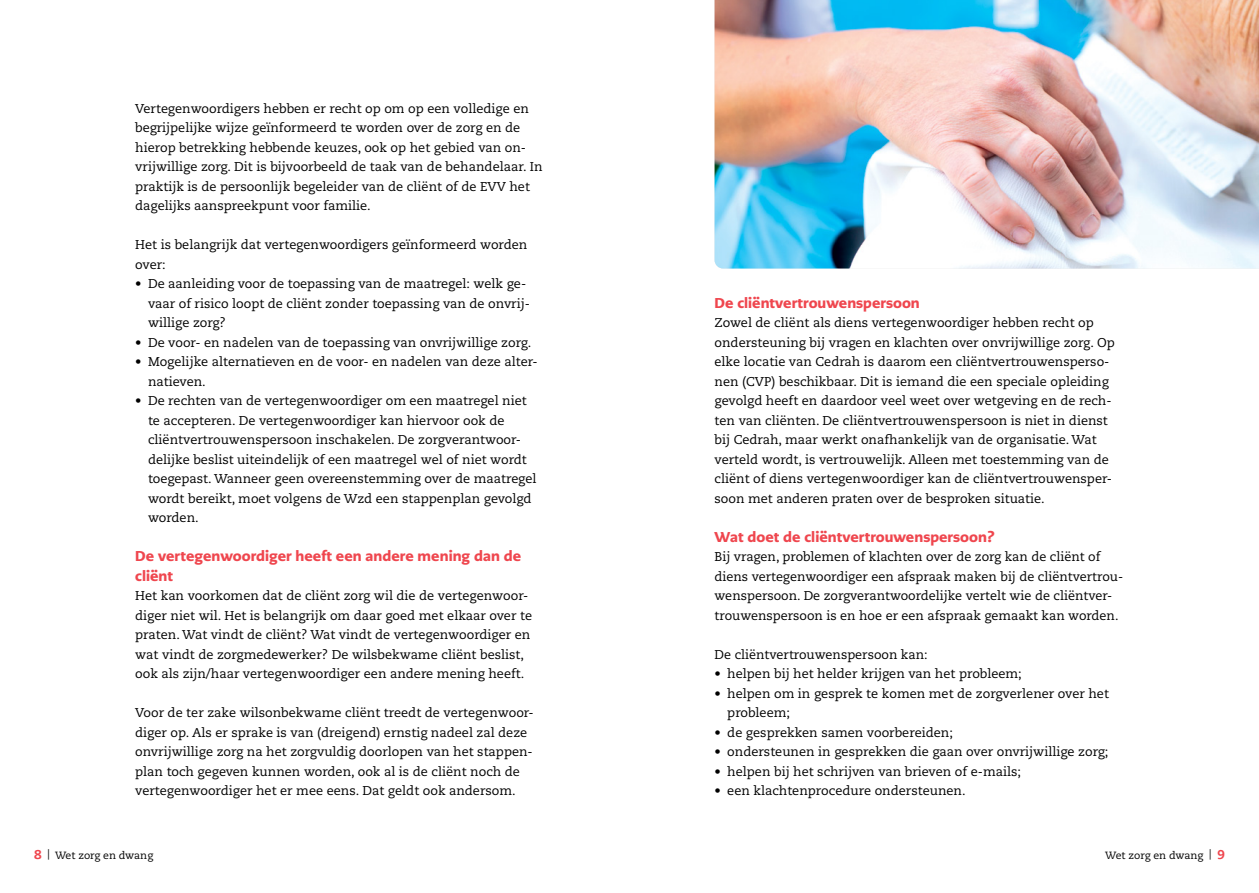
<style>
.page{position:relative;width:1259px;height:893px;background:#fff}
.page>*{position:absolute;margin:0;border:0;box-sizing:border-box;transform-origin:0 0}
.Tussenkop{font:900 14.25px/19.5px "PMN Caecilia Sans Text";color:#ef464e}
.Broodtekst{font:12.75px/19.5px "Caecilia LT Std";color:#000}
.t1{font:10.5px "Caecilia LT Std";color:#000}
.s1{font-weight:800;font-size:12.75px;color:#ef464e}
</style>
<div class="page">
<img style="left:714px;top:0;width:545px;height:269px">
<p class="Broodtekst" style="left:135px;top:99px;width:409px">Vertegenwoordigers hebben er recht op om op een volledige en begrijpelijke wijze geïnformeerd te worden over de zorg en de hierop betrekking hebbende keuzes, ook op het gebied van on&shy;vrijwillige zorg. Dit is bijvoorbeeld de taak van de behandelaar. In praktijk is de persoonlijk begeleider van de cliënt of de EVV het dagelijks aanspreekpunt voor familie.</p>
<p class="Broodtekst" style="left:135px;top:235px;width:393px">Het is belangrijk dat vertegenwoordigers geïnformeerd worden over:</p>
<p class="Broodtekst" style="left:148px;top:274px;width:383px;text-indent:-13px">• De aanleiding voor de toepassing van de maatregel: welk ge&shy;vaar of risico loopt de cliënt zonder toepassing van de onvrij&shy;willige zorg?</p>
<p class="Broodtekst" style="left:135px;top:333px;width:398px">• De voor- en nadelen van de toepassing van onvrijwillige zorg.</p>
<p class="Broodtekst" style="left:148px;top:352px;width:391px;text-indent:-13px">• Mogelijke alternatieven en de voor- en nadelen van deze alter&shy;natieven.</p>
<p class="Broodtekst" style="left:148px;top:391px;width:390px;text-indent:-13px">• De rechten van de vertegenwoordiger om een maatregel niet te accepteren. De vertegenwoordiger kan hiervoor ook de cliëntvertrouwenspersoon inschakelen. De zorgverantwoor&shy;delijke beslist uiteindelijk of een maatregel wel of niet wordt toegepast. Wanneer geen overeenstemming over de maatregel wordt bereikt, moet volgens de Wzd een stappenplan gevolgd worden.</p>
<p class="Tussenkop" style="left:135px;top:546px;width:387px">De vertegenwoordiger heeft een andere mening dan de cliënt</p>
<p class="Broodtekst" style="left:135px;top:586px;width:398px">Het kan voorkomen dat de cliënt zorg wil die de vertegenwoor&shy;diger niet wil. Het is belangrijk om daar goed met elkaar over te praten. Wat vindt de cliënt? Wat vindt de vertegenwoordiger en wat vindt de zorgmedewerker? De wilsbekwame cliënt beslist, ook als zijn/haar vertegenwoordiger een andere mening heeft.</p>
<p class="Broodtekst" style="left:135px;top:703px;width:400px">Voor de ter zake wilsonbekwame cliënt treedt de vertegenwoor&shy;diger op. Als er sprake is van (dreigend) ernstig nadeel zal deze onvrijwillige zorg na het zorgvuldig doorlopen van het stappen&shy;plan toch gegeven kunnen worden, ook al is de cliënt noch de vertegenwoordiger het er mee eens. Dat geldt ook andersom.</p>
<p class="Tussenkop" style="left:714px;top:293px;width:207px">De cliëntvertrouwenspersoon</p>
<p class="Broodtekst" style="left:714px;top:313px;width:402px">Zowel de cliënt als diens vertegenwoordiger hebben recht op ondersteuning bij vragen en klachten over onvrijwillige zorg. Op elke locatie van Cedrah is daarom een cliëntvertrouwensperso&shy;nen (CVP) beschikbaar. Dit is iemand die een speciale opleiding gevolgd heeft en daardoor veel weet over wetgeving en de rech&shy;ten van cliënten. De cliëntvertrouwenspersoon is niet in dienst bij Cedrah, maar werkt onafhankelijk van de organisatie. Wat verteld wordt, is vertrouwelijk. Alleen met toestemming van de cliënt of diens vertegenwoordiger kan de cliëntvertrouwensper&shy;soon met anderen praten over de besproken situatie.</p>
<p class="Tussenkop" style="left:714px;top:527px;width:281px">Wat doet de cliëntvertrouwenspersoon?</p>
<p class="Broodtekst" style="left:714px;top:547px;width:410px">Bij vragen, problemen of klachten over de zorg kan de cliënt of diens vertegenwoordiger een afspraak maken bij de cliëntvertrou&shy;wenspersoon. De zorgverantwoordelijke vertelt wie de cliëntver&shy;trouwenspersoon is en hoe er een afspraak gemaakt kan worden.</p>
<p class="Broodtekst" style="left:714px;top:645px;width:214px">De cliëntvertrouwenspersoon kan:</p>
<p class="Broodtekst" style="left:714px;top:664px;width:309px">• helpen bij het helder krijgen van het probleem;</p>
<p class="Broodtekst" style="left:727px;top:684px;width:383px;text-indent:-13px">• helpen om in gesprek te komen met de zorgverlener over het probleem;</p>
<p class="Broodtekst" style="left:714px;top:723px;width:240px">• de gesprekken samen voorbereiden;</p>
<p class="Broodtekst" style="left:714px;top:742px;width:395px">• ondersteunen in gesprekken die gaan over onvrijwillige zorg;</p>
<p class="Broodtekst" style="left:714px;top:762px;width:308px">• helpen bij het schrijven van brieven of e-mails;</p>
<p class="Broodtekst" style="left:714px;top:781px;width:253px">• een klachtenprocedure ondersteunen.</p>
<p class="t1" style="left:34px;top:849px;width:121px"><span class="s1">8</span> | Wet zorg en dwang</p>
<p class="t1" style="left:1105px;top:849px;width:121px">Wet zorg en dwang | <span class="s1">9</span></p>
</div>
